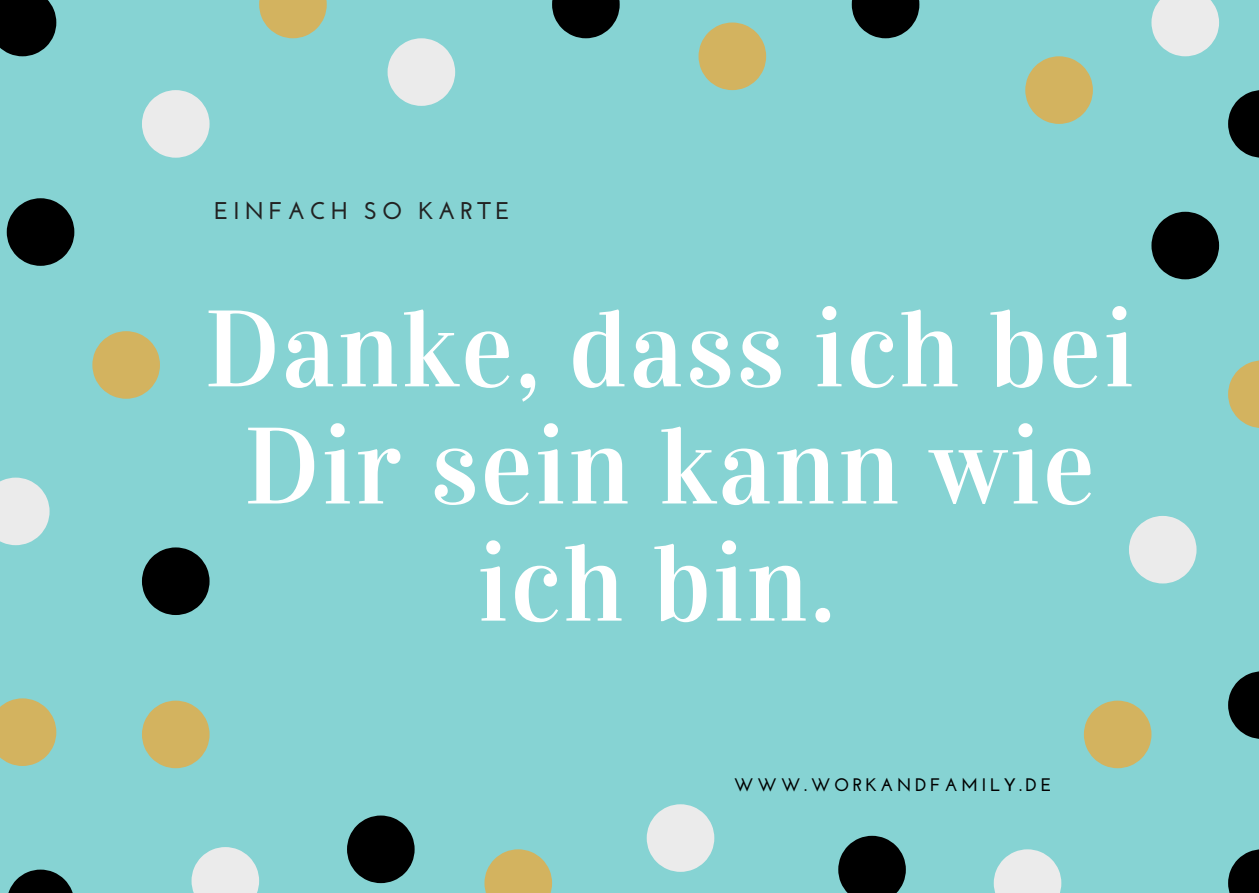
<style>
.page{position:relative;width:1259px;height:893px;background:#86d3d3}
.page>*{position:absolute;margin:0;border:0;box-sizing:border-box;transform-origin:0 0}
.t1{font:108.9px/117px "Vidaloka";letter-spacing:.02em;color:#fff;text-align:center}
.t2{font:700 24.3px "Josefin Sans";letter-spacing:.19em;color:#222}
.t3{font:700 18px "Josefin Sans";letter-spacing:.19em;color:#000}
</style>
<div class="page">
<svg style="left:259px;top:0;width:68px;height:38px"></svg>
<svg style="left:142px;top:90px;width:67px;height:68px"></svg>
<svg style="left:552px;top:0;width:67px;height:38px"></svg>
<svg style="left:852px;top:0;width:67px;height:38px"></svg>
<svg style="left:1151px;top:0;width:68px;height:56px"></svg>
<svg style="left:1151px;top:212px;width:68px;height:67px"></svg>
<svg style="left:1129px;top:516px;width:67px;height:67px"></svg>
<svg style="left:387px;top:38px;width:68px;height:68px"></svg>
<svg style="left:1228px;top:671px;width:31px;height:68px"></svg>
<svg style="left:1228px;top:849px;width:31px;height:44px"></svg>
<svg style="left:993px;top:849px;width:68px;height:44px"></svg>
<svg style="left:838px;top:836px;width:68px;height:57px"></svg>
<svg style="left:0;top:0;width:56px;height:56px;background:#0e1616"></svg>
<svg style="left:7px;top:198px;width:67px;height:68px"></svg>
<svg style="left:142px;top:547px;width:67px;height:68px"></svg>
<svg style="left:0;top:478px;width:50px;height:67px;background:#dae7e7"></svg>
<svg style="left:191px;top:847px;width:68px;height:46px"></svg>
<svg style="left:8px;top:870px;width:65px;height:23px"></svg>
<svg style="left:347px;top:815px;width:67px;height:68px"></svg>
<svg style="left:647px;top:804px;width:67px;height:68px"></svg>
<svg style="left:698px;top:23px;width:68px;height:67px"></svg>
<svg style="left:1025px;top:56px;width:68px;height:68px"></svg>
<svg style="left:1228px;top:360px;width:31px;height:68px"></svg>
<svg style="left:1084px;top:701px;width:67px;height:67px"></svg>
<svg style="left:92px;top:331px;width:68px;height:68px"></svg>
<svg style="left:142px;top:701px;width:67px;height:67px"></svg>
<svg style="left:0;top:698px;width:56px;height:68px"></svg>
<svg style="left:484px;top:849px;width:68px;height:44px"></svg>
<svg style="left:1228px;top:90px;width:31px;height:68px"></svg>
<p class="t2" style="left:214px;top:200px;width:297px">EINFACH SO KARTE</p>
<p class="t1" style="left:205px;top:291px;width:931px">Danke, dass ich bei<br>Dir sein kann wie ich bin.</p>
<p class="t3" style="left:734px;top:777px;width:319px">WWW.WORKANDFAMILY.DE</p>
</div>
